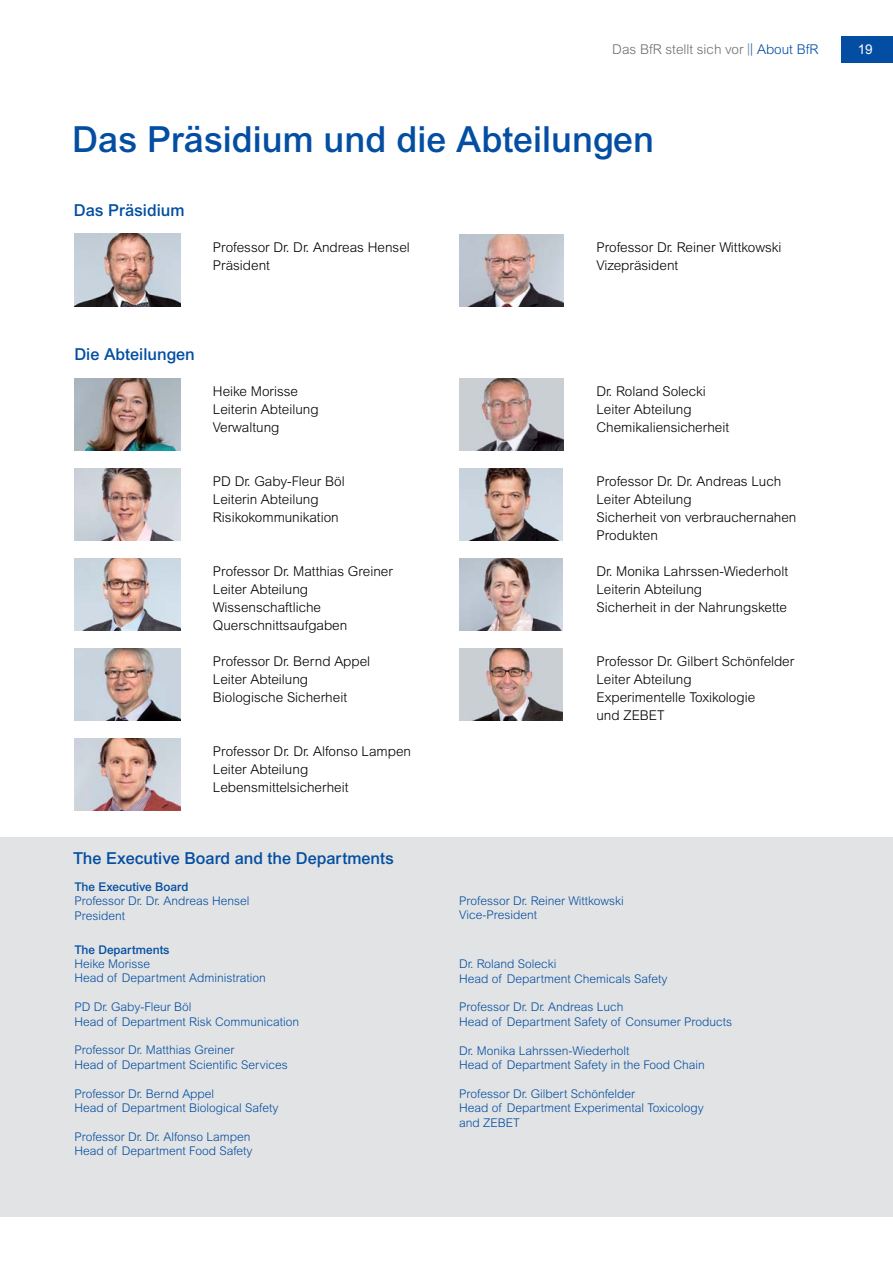
<style>
.page{position:relative;width:893px;height:1263px;background:#fff}
.page>*{position:absolute;margin:0;border:0;box-sizing:border-box;transform-origin:0 0}
.t1{font:500 36px "Arial MT Pro";color:#034ea2}
.t2{font:500 16.5px "Arial MT Pro";color:#034ea2}
.t3{font:300 13.5px/18px "Arial MT Pro";color:#000}
.t4{font:300 13.5px "Arial MT Pro";color:#6d6e71}
.t5{font:13.5px "Arial";color:#fff}
.t6{font:300 12px/14.4px "Arial MT Pro";color:#034ea2}
.t7{font:500 12px "Arial MT Pro";color:#034ea2}
.s1{color:#034ea2}
</style>
<div class="page">
<div style="left:0;top:837px;width:893px;height:380px;background:#e2e3e4"></div>
<div style="left:841px;top:36px;width:52px;height:27px;background:#034ea2"></div>
<img style="left:74px;top:234px;width:107px;height:72px">
<img style="left:459px;top:234px;width:104px;height:72px">
<img style="left:74px;top:378px;width:107px;height:72px">
<img style="left:74px;top:468px;width:107px;height:72px">
<img style="left:74px;top:558px;width:107px;height:72px">
<img style="left:74px;top:738px;width:107px;height:72px">
<img style="left:74px;top:648px;width:107px;height:72px">
<img style="left:459px;top:468px;width:104px;height:72px">
<img style="left:459px;top:558px;width:104px;height:72px">
<img style="left:459px;top:648px;width:104px;height:72px">
<img style="left:459px;top:378px;width:104px;height:72px">
<p class="t4" style="left:612px;top:41px;width:208px">Das BfR stellt sich vor |<span class="s1">| About BfR</span></p>
<h1 class="t1" style="left:72px;top:118px;width:583px">Das Präsidium und die Abteilungen</h1>
<p class="t2" style="left:74px;top:201px;width:112px">Das Präsidium</p>
<p class="t3" style="left:213px;top:239px;width:198px">Professor Dr. Dr. Andreas Hensel<br>Präsident</p>
<p class="t3" style="left:596px;top:239px;width:187px">Professor Dr. Reiner Wittkowski<br>Vizepräsident</p>
<p class="t2" style="left:74px;top:345px;width:122px">Die Abteilungen</p>
<p class="t3" style="left:213px;top:383px;width:107px">Heike Morisse<br>Leiterin Abteilung<br>Verwaltung</p>
<p class="t3" style="left:596px;top:383px;width:134px">Dr. Roland Solecki<br>Leiter Abteilung<br>Chemikaliensicherheit</p>
<p class="t3" style="left:213px;top:473px;width:133px">PD Dr. Gaby-Fleur Böl<br>Leiterin Abteilung<br>Risikokommunikation</p>
<p class="t3" style="left:213px;top:563px;width:182px">Professor Dr. Matthias Greiner<br>Leiter Abteilung<br>Wissenschaftliche<br>Querschnittsaufgaben</p>
<p class="t3" style="left:213px;top:652px;width:159px">Professor Dr. Bernd Appel<br>Leiter Abteilung<br>Biologische Sicherheit</p>
<p class="t3" style="left:213px;top:742px;width:200px">Professor Dr. Dr. Alfonso Lampen<br>Leiter Abteilung<br>Lebensmittelsicherheit</p>
<p class="t3" style="left:596px;top:473px;width:201px">Professor Dr. Dr. Andreas Luch<br>Leiter Abteilung<br>Sicherheit von verbrauchernahen<br>Produkten</p>
<p class="t3" style="left:596px;top:562px;width:193px">Dr. Monika Lahrssen-Wiederholt<br>Leiterin Abteilung<br>Sicherheit in der Nahrungskette</p>
<p class="t3" style="left:596px;top:652px;width:199px">Professor Dr. Gilbert Schönfelder<br>Leiter Abteilung<br>Experimentelle Toxikologie<br>und ZEBET</p>
<p class="t2" style="left:73px;top:849px;width:322px">The Executive Board and the Departments</p>
<p class="t7" style="left:74px;top:879px;width:116px">The Executive Board</p>
<p class="t6" style="left:74px;top:894px;width:176px">Professor Dr. Dr. Andreas Hensel<br>President</p>
<p class="t7" style="left:74px;top:942px;width:97px">The Departments</p>
<p class="t6" style="left:74px;top:957px;width:193px">Heike Morisse<br>Head of Department Administration</p>
<p class="t6" style="left:74px;top:1000px;width:226px">PD Dr. Gaby-Fleur Böl<br>Head of Department Risk Communication</p>
<p class="t6" style="left:74px;top:1043px;width:215px">Professor Dr. Matthias Greiner<br>Head of Department Scientific Services</p>
<p class="t6" style="left:74px;top:1086px;width:206px">Professor Dr. Bernd Appel<br>Head of Department Biological Safety</p>
<p class="t6" style="left:74px;top:1129px;width:180px">Professor Dr. Dr. Alfonso Lampen<br>Head of Department Food Safety</p>
<p class="t6" style="left:459px;top:894px;width:166px">Professor Dr. Reiner Wittkowski<br>Vice-President</p>
<p class="t6" style="left:459px;top:957px;width:210px">Dr. Roland Solecki<br>Head of Department Chemicals Safety</p>
<p class="t6" style="left:459px;top:1000px;width:274px">Professor Dr. Dr. Andreas Luch<br>Head of Department Safety of Consumer Products</p>
<p class="t6" style="left:459px;top:1043px;width:247px">Dr. Monika Lahrssen-Wiederholt<br>Head of Department Safety in the Food Chain</p>
<p class="t6" style="left:459px;top:1086px;width:246px">Professor Dr. Gilbert Schönfelder<br>Head of Department Experimental Toxicology and ZEBET</p>
<p class="t5" style="left:858px;top:40px;width:17px">19</p>
</div>
